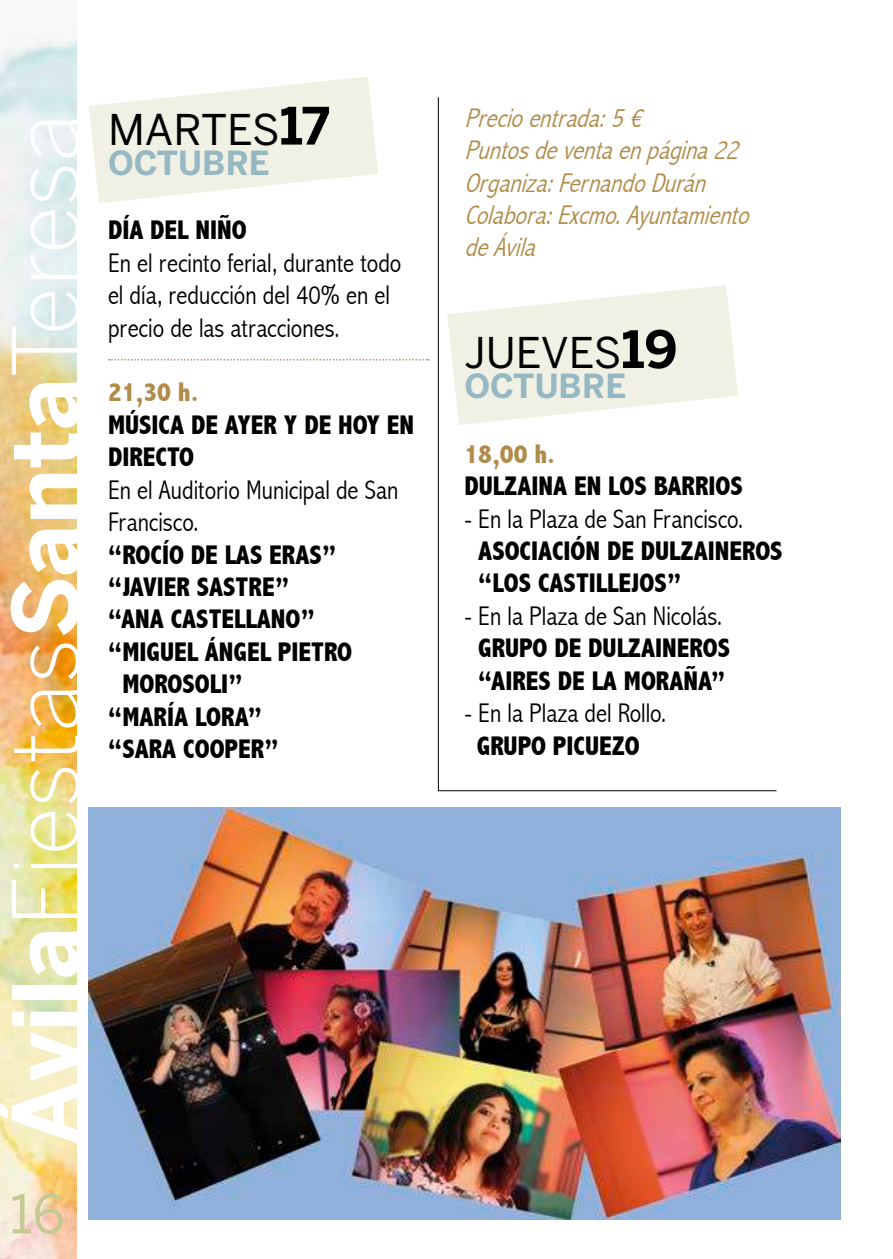
<style>
.page{position:relative;width:893px;height:1259px;background:#fff}
.page>*{position:absolute;margin:0;border:0;box-sizing:border-box;transform-origin:0 0}
.t1{font:300 90.3px "Benton Sans";letter-spacing:-.01em;color:#fff}
.t2{font:52.8px "Benton Sans";color:#c3ca93}
.t3{font:42px "Benton Sans";color:#000}
.t4{font:700 33px "Benton Sans";color:#96b8c2}
.t5{font:800 condensed 27px/32.4px "Abadi";color:#000}
.t6{font:300 condensed 27px/32.4px "Abadi";color:#000}
.t7{font:italic 300 condensed 27px/32.4px "Abadi";color:#b18b49}
.t8{font:800 condensed 27px "Abadi";color:#b18b49}
.s1{font-weight:700}
.s2{font-weight:700;font-size:51px}
</style>
<div class="page">
<img style="left:0;top:23px;width:77px;height:1236px">
<svg style="left:89px;top:77px;width:289px;height:126px"></svg>
<svg style="left:109px;top:359px;width:320px;height:1px"></svg>
<img style="left:89px;top:807px;width:751px;height:412px">
<svg style="left:438px;top:97px;width:339px;height:694px"></svg>
<h1 class="t1" style="left:-7px;top:1145px;width:1033px;rotate:-90deg"><span class="s1">Ávila</span>Fiestas<span class="s1">Santa</span>Teresa</h1>
<h2 class="t2" style="left:10px;top:1182px;width:57px">16</h2>
<h3 class="t3" style="left:108px;top:104px;width:223px">MARTES<span class="s2">17</span></h3>
<p class="t4" style="left:108px;top:143px;width:163px">OCTUBRE</p>
<p class="t5" style="left:108px;top:214px;width:140px">DÍA DEL NIÑO</p>
<p class="t6" style="left:108px;top:247px;width:295px">En el recinto ferial, durante todo el día, reducción del 40% en el precio de las atracciones.</p>
<p class="t8" style="left:108px;top:377px;width:92px">21,30 h.</p>
<p class="t5" style="left:108px;top:409px;width:308px">MÚSICA DE AYER Y DE HOY EN<br>DIRECTO</p>
<p class="t6" style="left:108px;top:473px;width:292px">En el Auditorio Municipal de San<br>Francisco.</p>
<p class="t5" style="left:108px;top:538px;width:230px">“ROCÍO DE LAS ERAS”</p>
<p class="t5" style="left:108px;top:571px;width:183px">“JAVIER SASTRE”</p>
<p class="t5" style="left:108px;top:603px;width:208px">“ANA CASTELLANO”</p>
<p class="t5" style="left:108px;top:635px;width:246px">“MIGUEL ÁNGEL PIETRO</p>
<p class="t5" style="left:122px;top:668px;width:122px">MOROSOLI”</p>
<p class="t5" style="left:108px;top:700px;width:155px">“MARÍA LORA”</p>
<p class="t5" style="left:108px;top:733px;width:172px">“SARA COOPER”</p>
<p class="t7" style="left:464px;top:102px;width:294px">Precioentrada:5€<br>Puntosdeventaenpágina22<br>Organiza:FernandoDurán<br>Colabora:Excmo.Ayuntamiento deÁvila</p>
<h3 class="t3" style="left:464px;top:328px;width:215px">JUEVES<span class="s2">19</span></h3>
<p class="t4" style="left:464px;top:366px;width:163px">OCTUBRE</p>
<p class="t8" style="left:464px;top:438px;width:92px">18,00 h.</p>
<p class="t5" style="left:464px;top:470px;width:280px">DULZAINA EN LOS BARRIOS</p>
<p class="t6" style="left:464px;top:502px;width:280px">- En la Plaza de San Francisco.</p>
<p class="t5" style="left:478px;top:535px;width:306px">ASOCIACIÓN DE DULZAINEROS “LOS CASTILLEJOS”</p>
<p class="t6" style="left:464px;top:600px;width:260px">- En la Plaza de San Nicolás.</p>
<p class="t5" style="left:478px;top:632px;width:253px">GRUPO DE DULZAINEROS “AIRES DE LA MORAÑA”</p>
<p class="t6" style="left:464px;top:697px;width:203px">- En la Plaza del Rollo.</p>
<p class="t5" style="left:477px;top:729px;width:165px">GRUPO PICUEZO</p>
</div>
